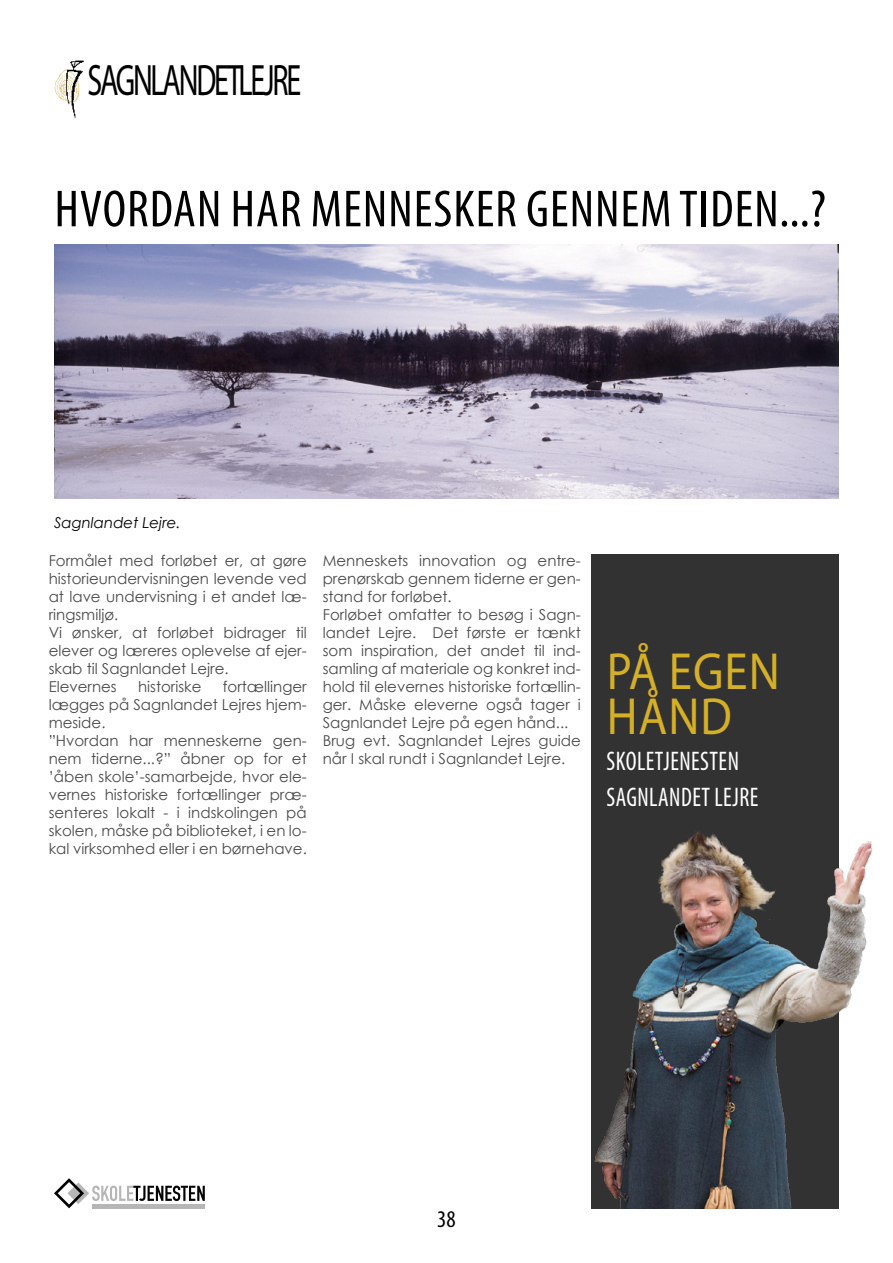
<style>
.page{position:relative;width:893px;height:1263px;background:#fff}
.page>*{position:absolute;margin:0;border:0;box-sizing:border-box;transform-origin:0 0}
.t1{font:condensed 52.5px "Myriad Pro";letter-spacing:.02em;color:#000}
.t2{font:52.5px/45px "Myriad Pro";letter-spacing:.02em;color:#d5af26;scale:.9 1}
.t3{font:44.1px "Myriad Pro";letter-spacing:-.075em;color:#000;scale:.68 1}
.t4{font:condensed 27px/36px "Myriad Pro";letter-spacing:.02em;color:#fff;scale:.9 1}
.t5{font:condensed 24px "Myriad Pro";color:#000}
.t6{font:15px/18px "Century Gothic";color:#4a4a49}
.t7{font:italic 15px "Century Gothic";color:#000}
</style>
<div class="page">
<svg style="left:54px;top:1178px;width:151px;height:30px"></svg>
<div style="left:93px;top:1204px;width:112px;height:5px;background:#b7b6b6"></div>
<img style="left:54px;top:70px;width:11px;height:31px">
<img style="left:65px;top:60px;width:19px;height:58px">
<div style="left:591px;top:555px;width:248px;height:654px;background:#323232"></div>
<img style="left:54px;top:244px;width:785px;height:254px">
<img style="left:594px;top:832px;width:279px;height:377px">
<h2 class="t3" style="left:88px;top:53px;width:316px">SAGNLANDETLEJRE</h2>
<h1 class="t1" style="left:55px;top:177px;width:773px">HVORDAN HAR MENNESKER GENNEM TIDEN...?</h1>
<p class="t7" style="left:54px;top:512px;width:128px">Sagnlandet Lejre.</p>
<p class="t6" style="left:49px;top:551px;width:260px">Formålet med forløbet er, at gøre historieundervisningen levende ved at lave undervisning i et andet læ&shy;ringsmiljø.<br>Vi ønsker, at forløbet bidrager til elever og læreres oplevelse af ejer&shy;skab til Sagnlandet Lejre.<br>Elevernes</p>
<p class="t6" style="left:49px;top:677px;width:260px;text-indent:174px">fortællinger lægges på Sagnlandet Lejres hjem&shy;meside.<br>”Hvordan har menneskerne gen&shy;nem tiderne...?” åbner op for et ’åben skole’-samarbejde, hvor ele&shy;vernes historiske fortællinger præ&shy;senteres lokalt - i indskolingen på skolen, måske på biblioteket, i en lo&shy;kal virksomhed eller i en børnehave.</p>
<p class="t6" style="left:138px;top:677px;width:65px">historiske</p>
<p class="t6" style="left:323px;top:551px;width:260px">Menneskets innovation og entre&shy;prenørskab gennem tiderne er gen&shy;stand for forløbet.<br>Forløbet omfatter to besøg i Sagn&shy;landet Lejre. Det første er tænkt som inspiration, det andet til ind&shy;samling af materiale og konkret ind&shy;hold til elevernes historiske fortællin&shy;ger. Måske eleverne også tager i Sagnlandet Lejre på egen hånd...<br>Brug evt. Sagnlandet Lejres guide når I skal rundt i Sagnlandet Lejre.</p>
<h1 class="t2" style="left:607px;top:648px;width:194px">PÅ EGEN<br>HÅND</h1>
<h3 class="t4" style="left:607px;top:743px;width:170px">SKOLETJENESTEN<br>SAGNLANDET LEJRE</h3>
<h3 class="t5" style="left:437px;top:1204px;width:20px">38</h3>
</div>
